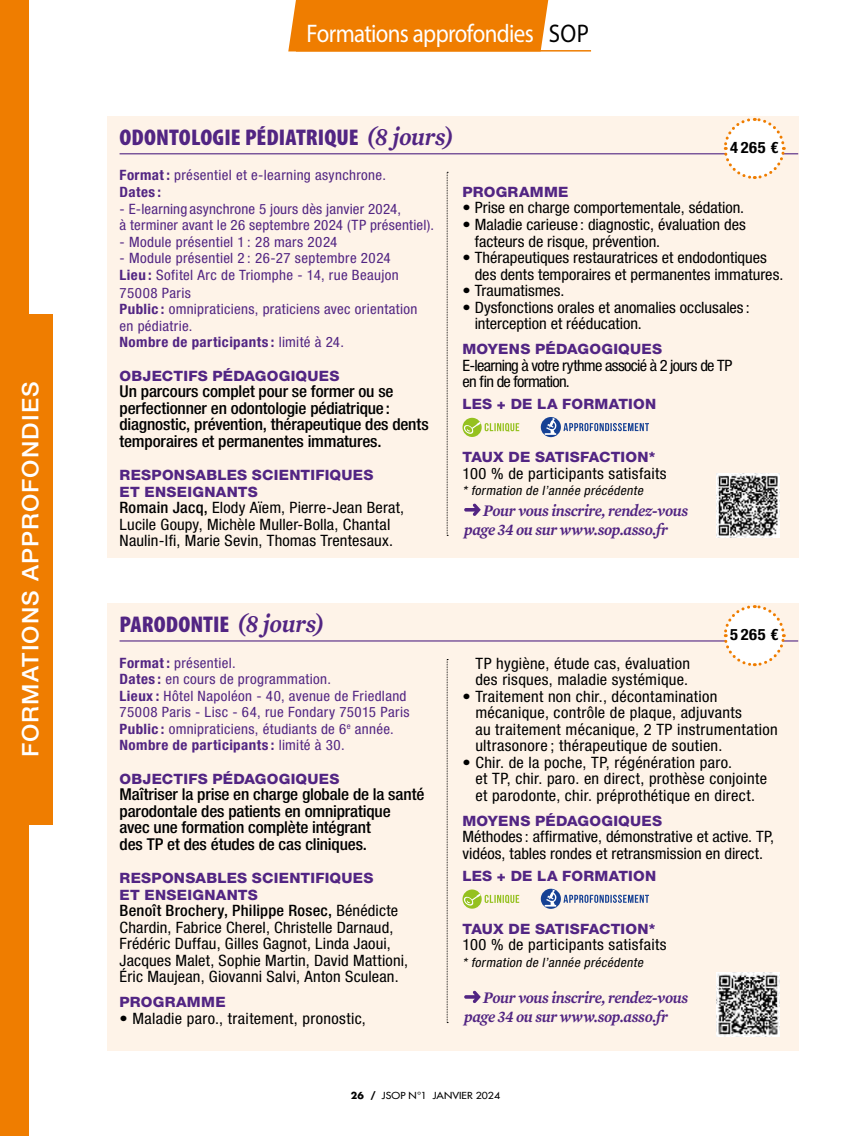
<style>
.page{position:relative;width:851px;height:1136px;background:#fff}
.page>*{position:absolute;margin:0;border:0;box-sizing:border-box;transform-origin:0 0}
.t1{font:25.5px "Myriad Pro";letter-spacing:-.03em;color:#fff;scale:.9 1}
.t2{font:22.8px "Myriad Variable Concept";color:#522583;scale:1.05 1}
.t3{font:500 22.8px "Helvetica Neue LT Std";letter-spacing:.045em;color:#fff;scale:1.05 1}
.t4{font:italic 600 16.5px/19.5px "Mercury Text G1";letter-spacing:-.025em;color:#522583;scale:.95 1}
.t5{font:500 condensed 16.35px/16.5px "Helvetica Neue LT Std";letter-spacing:-.01em;color:#000;scale:1.05 1}
.t6{font:condensed 15.6px/16.5px "Helvetica Neue LT Std";letter-spacing:.01em;color:#000;scale:1.05 1}
.t7{font:condensed 15.6px/16.5px "Helvetica Neue LT Std";letter-spacing:-.04em;color:#000;scale:1.05 1}
.t8{font:700 condensed 15.6px "Helvetica Neue LT Std";letter-spacing:.045em;color:#000;scale:1.05 1}
.t9{font:condensed 14.25px/16.5px "Helvetica Neue LT Std";letter-spacing:.02em;color:#522583;scale:1.05 1}
.t10{font:800 14.25px/16.5px "Helvetica Neue LT Std";letter-spacing:.015em;color:#522583;scale:1.05 1}
.t11{font:italic condensed 12.9px "Helvetica Neue LT Std";color:#000;scale:1.05 1}
.t12{font:500 9.45px "Futura Std";letter-spacing:.005em;color:#000;scale:1.11 1}
.s1{color:#000}
.s2{font-family:"Mercury Text G1";font-weight:600;font-style:italic;font-size:25.5px}
.s3{font-weight:700}
.s4{font-weight:500}
</style>
<div class="page">
<div style="left:0;top:0;width:29px;height:1135px;background:#ef7d00"></div>
<div style="left:288px;top:0;width:260px;height:51px;background:#ef7d00"></div>
<hr style="left:296px;top:50px;width:295px;height:2px;background:#ef7d00">
<div style="left:14px;top:314px;width:38px;height:510px;background:#ef7d00"></div>
<div style="left:107px;top:603px;width:691px;height:447px;background:#fef3e8"></div>
<hr style="left:119px;top:640px;width:679px;height:1px;background:#522583">
<div style="left:107px;top:116px;width:691px;height:441px;background:#fef3e8"></div>
<hr style="left:119px;top:153px;width:679px;height:1px;background:#522583">
<svg style="left:446px;top:659px;width:2px;height:364px"></svg>
<svg style="left:446px;top:172px;width:2px;height:364px"></svg>
<svg style="left:563px;top:894px;width:86px;height:8px"></svg>
<svg style="left:540px;top:888px;width:21px;height:20px"></svg>
<svg style="left:544px;top:889px;width:12px;height:17px"></svg>
<div style="left:462px;top:889px;width:19px;height:19px;background:#95c11f;border-radius:50%"></div>
<svg style="left:463px;top:889px;width:56px;height:17px"></svg>
<svg style="left:563px;top:423px;width:86px;height:8px"></svg>
<svg style="left:540px;top:417px;width:21px;height:20px"></svg>
<svg style="left:544px;top:418px;width:12px;height:17px"></svg>
<svg style="left:462px;top:418px;width:19px;height:19px"></svg>
<svg style="left:463px;top:418px;width:56px;height:16px"></svg>
<svg style="left:722px;top:605px;width:64px;height:62px"></svg>
<svg style="left:722px;top:117px;width:64px;height:62px"></svg>
<img style="left:716px;top:972px;width:63px;height:64px">
<img style="left:716px;top:473px;width:63px;height:64px">
<svg style="left:464px;top:990px;width:16px;height:12px"></svg>
<svg style="left:464px;top:503px;width:16px;height:13px"></svg>
<h2 class="t3" style="left:17px;top:757px;width:359px;rotate:-90deg">FORMATIONS APPROFONDIES</h2>
<h1 class="t1" style="left:306px;top:17px;width:315px">Formations approfondies <span class="s1">SOP</span></h1>
<h2 class="t2" style="left:119px;top:124px;width:319px">ODONTOLOGIE PÉDIATRIQUE <span class="s2">(8 jours)</span></h2>
<p class="t8" style="left:730px;top:138px;width:47px">4265 €</p>
<p class="t9" style="left:119px;top:167px;width:255px"><span class="s3">Format :</span> présentiel et e-learning asynchrone.<br><span class="s3">Dates :</span></p>
<p class="t9" style="left:119px;top:200px;width:301px">- E-learning asynchrone 5 jours dès janvier 2024,<br>à terminer avant le 26 septembre 2024 (TP présentiel).</p>
<p class="t9" style="left:119px;top:233px;width:209px">- Module présentiel 1 : 28 mars 2024</p>
<p class="t9" style="left:119px;top:249px;width:285px">- Module présentiel 2 : 26-27 septembre 2024<br><span class="s3">Lieu :</span> Sofitel Arc de Triomphe - 14, rue Beaujon 75008 Paris<br><span class="s3">Public :</span> omnipraticiens, praticiens avec orientation en pédiatrie.<br><span class="s3">Nombre de participants :</span> limité à 24.</p>
<p class="t10" style="left:119px;top:367px;width:211px">OBJECTIFS PÉDAGOGIQUES</p>
<p class="t5" style="left:119px;top:383px;width:296px">Un parcours complet pour se former ou se perfectionner en odontologie pédiatrique: diagnostic, prévention, thérapeutique des dents temporaires et permanentes immatures.</p>
<p class="t10" style="left:119px;top:467px;width:243px">RESPONSABLES SCIENTIFIQUES<br>ET ENSEIGNANTS</p>
<p class="t6" style="left:119px;top:499px;width:272px"><span class="s4">Romain Jacq,</span> Elody Aïem, Pierre-Jean Berat,<br>Lucile Goupy, Michèle Muller-Bolla, Chantal<br>Naulin-Ifi, Marie Sevin, Thomas Trentesaux.</p>
<h2 class="t2" style="left:119px;top:611px;width:196px">PARODONTIE <span class="s2">(8 jours)</span></h2>
<p class="t9" style="left:119px;top:654px;width:277px"><span class="s3">Format :</span> présentiel.<br><span class="s3">Dates :</span> en cours de programmation.<br><span class="s3">Lieux :</span> Hôtel Napoléon - 40, avenue de Friedland 75008 Paris - Lisc - 64, rue Fondary 75015 Paris <span class="s3">Public :</span> omnipraticiens, étudiants de 6<sup>e</sup> année.<br><span class="s3">Nombre de participants :</span> limité à 30.</p>
<p class="t10" style="left:119px;top:770px;width:211px">OBJECTIFS PÉDAGOGIQUES</p>
<p class="t5" style="left:119px;top:785px;width:292px">Maîtriser la prise en charge globale de la santé parodontale des patients en omnipratique avec une formation complète intégrant<br>des TP et des études de cas cliniques.</p>
<p class="t10" style="left:119px;top:869px;width:243px">RESPONSABLES SCIENTIFIQUES<br>ET ENSEIGNANTS</p>
<p class="t6" style="left:119px;top:902px;width:276px"><span class="s4">Benoît Brochery, Philippe Rosec,</span> Bénédicte Chardin, Fabrice Cherel, Christelle Darnaud, Frédéric Duffau, Gilles Gagnot, Linda Jaoui, Jacques Malet, Sophie Martin, David Mattioni, Éric Maujean, Giovanni Salvi, Anton Sculean.</p>
<p class="t10" style="left:119px;top:993px;width:102px">PROGRAMME</p>
<p class="t6" style="left:119px;top:1009px;width:236px">• Maladie paro., traitement, pronostic,</p>
<p class="t10" style="left:462px;top:184px;width:102px">PROGRAMME</p>
<p class="t6" style="left:462px;top:199px;width:270px">• Prise en charge comportementale, sédation.</p>
<p class="t6" style="left:474px;top:216px;width:259px;text-indent:-12px">• Maladie carieuse : diagnostic, évaluation des facteurs de risque, prévention.</p>
<p class="t6" style="left:474px;top:249px;width:295px;text-indent:-12px">• Thérapeutiques restauratrices et endodontiques des dents temporaires et permanentes immatures.</p>
<p class="t6" style="left:462px;top:282px;width:99px">• Traumatismes.</p>
<p class="t6" style="left:474px;top:299px;width:263px;text-indent:-12px">• Dysfonctions orales et anomalies occlusales : interception et rééducation.</p>
<p class="t10" style="left:462px;top:341px;width:191px">MOYENS PÉDAGOGIQUES</p>
<p class="t7" style="left:462px;top:357px;width:258px">E-learning à votre rythme associé à 2 jours de TP en fin de formation.</p>
<p class="t10" style="left:462px;top:396px;width:186px">LES + DE LA FORMATION</p>
<p class="t10" style="left:462px;top:449px;width:185px">TAUX DE SATISFACTION*</p>
<p class="t6" style="left:462px;top:465px;width:196px">100 % de participants satisfaits</p>
<p class="t11" style="left:462px;top:483px;width:176px">* formation de l’année précédente</p>
<p class="t4" style="left:464px;top:499px;width:237px;text-indent:19px">Pour vous inscrire, rendez-vous page 34 ou sur www.sop.asso.fr</p>
<p class="t8" style="left:730px;top:625px;width:47px">5265 €</p>
<p class="t6" style="left:475px;top:654px;width:206px">TP hygiène, étude cas, évaluation des risques, maladie systémique.</p>
<p class="t6" style="left:475px;top:687px;width:289px;text-indent:-13px">• Traitement non chir., décontamination mécanique, contrôle de plaque, adjuvants<br>au traitement mécanique, 2 TP instrumentation ultrasonore ; thérapeutique de soutien.</p>
<p class="t6" style="left:475px;top:753px;width:279px;text-indent:-13px">• Chir. de la poche, TP, régénération paro.<br>et TP, chir. paro. en direct, prothèse conjointe et parodonte, chir. préprothétique en direct.</p>
<p class="t10" style="left:462px;top:812px;width:191px">MOYENS PÉDAGOGIQUES</p>
<p class="t6" style="left:462px;top:828px;width:298px">Méthodes : affirmative, démonstrative et active. TP, vidéos, tables rondes et retransmission en direct.</p>
<p class="t10" style="left:462px;top:867px;width:186px">LES + DE LA FORMATION</p>
<p class="t10" style="left:462px;top:920px;width:185px">TAUX DE SATISFACTION*</p>
<p class="t6" style="left:462px;top:936px;width:196px">100 % de participants satisfaits</p>
<p class="t11" style="left:462px;top:954px;width:176px">* formation de l’année précédente</p>
<p class="t4" style="left:464px;top:986px;width:237px;text-indent:19px">Pour vous inscrire, rendez-vous page 34 ou sur www.sop.asso.fr</p>
<p class="t12" style="left:351px;top:1089px;width:136px"><span class="s3">26 /</span> JSOP N°1 JANVIER 2024</p>
</div>
